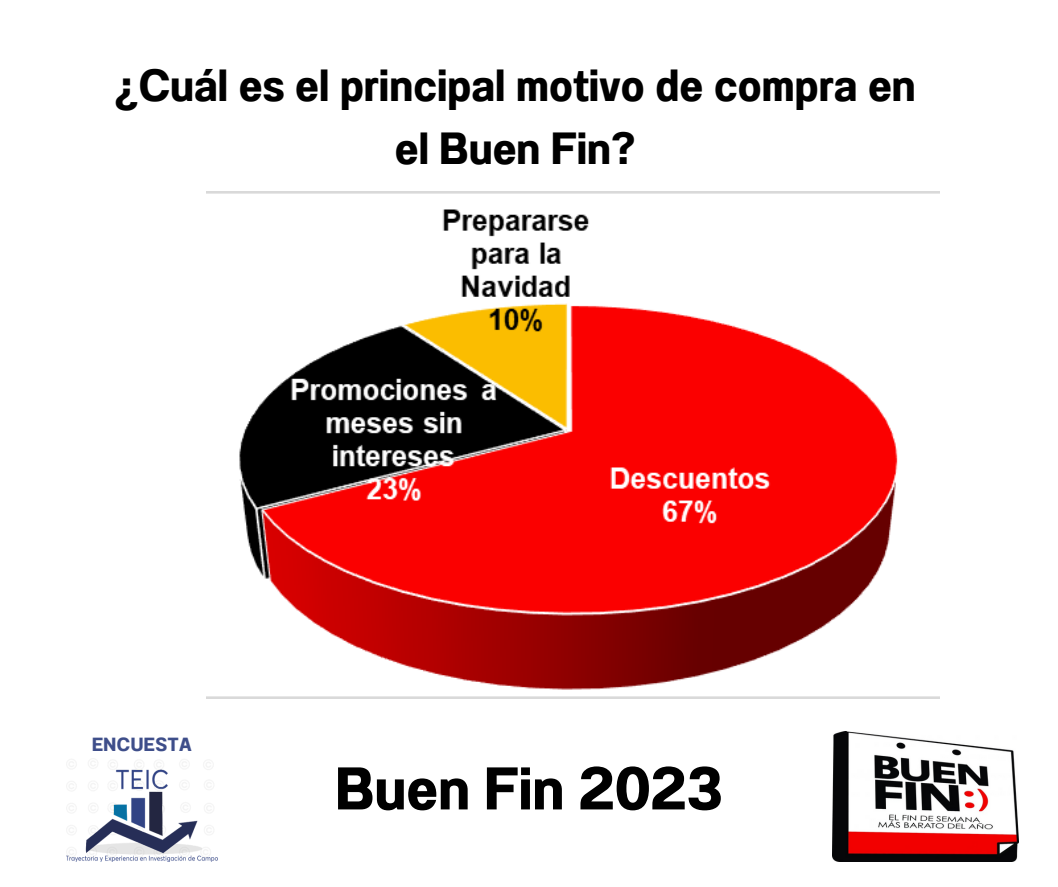
<style>
.page{position:relative;width:1058px;height:887px;background:#fff}
.page>*{position:absolute;margin:0;border:0;box-sizing:border-box;transform-origin:0 0}
.t1{font:60px "Anantason Bold Wd 87";color:#000}
.t2{font:45px/63px "Anantason Bold Wd 87";color:#000;text-align:center}
.t3{font:19.05px "Anantason Bold Wd 87";letter-spacing:.03em;color:#3e4e8a}
</style>
<div class="page">
<img style="left:66px;top:758px;width:151px;height:103px">
<img style="left:833px;top:731px;width:185px;height:130px">
<img style="left:207px;top:192px;width:732px;height:506px">
<p class="t2" style="left:114px;top:54px;width:803px">¿Cuál es el principal motivo de compra en el Buen Fin?</p>
<p class="t3" style="left:92px;top:733px;width:101px">ENCUESTA</p>
<p class="t1" style="left:335px;top:753px;width:388px">Buen Fin 2023</p>
</div>
